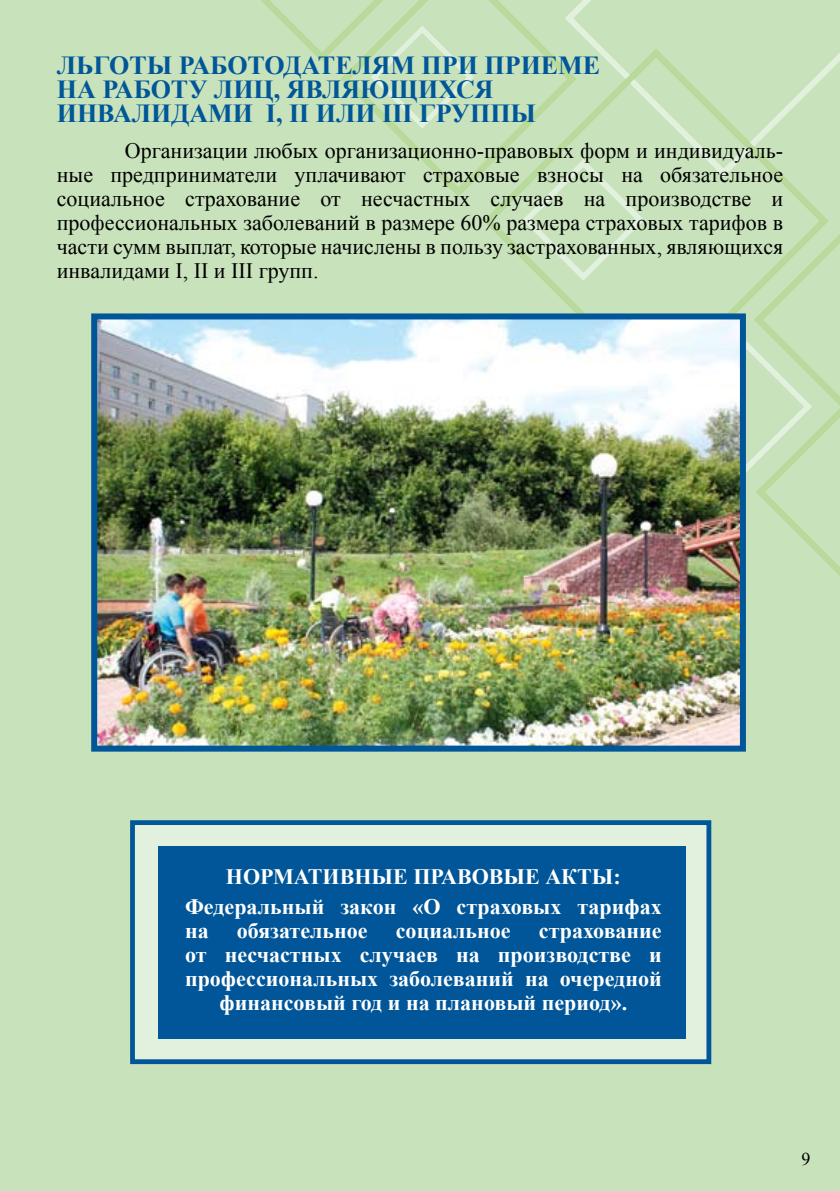
<style>
.page{position:relative;width:840px;height:1191px;background:#fff}
.page>*{position:absolute;margin:0;border:0;box-sizing:border-box;transform-origin:0 0}
.t1{font:700 26px "Times New Roman";color:#005698}
.t2{font:22px/24px "Times New Roman";color:#000;text-align:justify}
.t3{font:700 22px/29.6px "Times New Roman";color:#fff}
.t4{font:18px "Times New Roman";color:#000}
</style>
<div class="page">
<div style="left:0;top:0;width:839px;height:1191px;background:#c8e3bb"></div>
<div style="left:580px;top:0;width:259px;height:181px;background:#c8e3bb"></div>
<svg style="left:336px;top:0;width:244px;height:201px;background:#c7e2b8"></svg>
<svg style="left:479px;top:45px;width:353px;height:268px;background:#c7e2b9"></svg>
<svg style="left:517px;top:155px;width:131px;height:130px;background:#cae4bd"></svg>
<svg style="left:257px;top:0;width:220px;height:133px;background:#c7e2ba"></svg>
<svg style="left:665px;top:228px;width:174px;height:355px;background:#c4e0b8"></svg>
<img style="left:98px;top:320px;width:640px;height:424px">
<div style="left:91px;top:313px;width:654px;height:438px;border:6px solid #005698"></div>
<div style="left:130px;top:820px;width:581px;height:244px;background:#e2f1de;border:5px solid #005698"></div>
<div style="left:158px;top:845px;width:527px;height:193px;background:#005698"></div>
<p class="t1" style="left:57px;top:48px;width:191px">ЛЬГОТЫ РАБОТОДАТЕЛЯМ</p>
<p class="t1" style="left:421px;top:48px;width:103px">ПРИ ПРИЕМЕ</p>
<p class="t1" style="left:57px;top:72px;width:114px">НА РАБОТУ</p>
<p class="t1" style="left:214px;top:72px;width:21px">ЛИЦ</p>
<p class="t1" style="left:274px;top:72px;width:33px">, ЯВЛЯ</p>
<p class="t1" style="left:360px;top:72px;width:78px">ЮЩИХСЯ</p>
<p class="t1" style="left:57px;top:96px;width:21px">ИНВАЛИДАМИ</p>
<p class="t1" style="left:266px;top:96px;width:71px">I, II ИЛИ</p>
<p class="t1" style="left:382px;top:96px;width:155px">III ГРУППЫ</p>
<p class="t2" style="left:57px;top:138px;width:727px;text-indent:68px">Организации любых организационно-правовых форм и индивидуаль&shy;ные предприниматели уплачивают страховые взносы на обязательное социальное страхование от несчастных случаев на производстве и профессиональных заболеваний в размере 60% размера страховых тарифов в части сумм выплат, которые начислены в пользу застрахованных, являющихся инвалидами I, II и III групп.</p>
<p class="t3" style="left:226px;top:861px;width:18px">НОРМАТИВН</p>
<p class="t3" style="left:371px;top:861px;width:75px">ЫЕ ПРАВОВ</p>
<p class="t3" style="left:503px;top:861px;width:58px">ЫЕ АКТ</p>
<p class="t3" style="left:185px;top:861px;width:478px;text-indent:406px">Ы:<br>Федеральный закон «О страховых тарифах</p>
<p class="t3" style="left:185px;top:915px;width:25px">на</p>
<p class="t3" style="left:237px;top:915px;width:132px">обязательное</p>
<p class="t3" style="left:395px;top:915px;width:116px">социальное</p>
<p class="t3" style="left:538px;top:915px;width:124px">страхование</p>
<p class="t3" style="left:185px;top:939px;width:478px">от несчастных случаев на производстве и</p>
<p class="t3" style="left:185px;top:963px;width:478px">профессиональных заболеваний на очередной</p>
<p class="t3" style="left:219px;top:987px;width:409px">финансовый год и на плановый период».</p>
<p class="t4" style="left:801px;top:1147px;width:10px">9</p>
</div>
